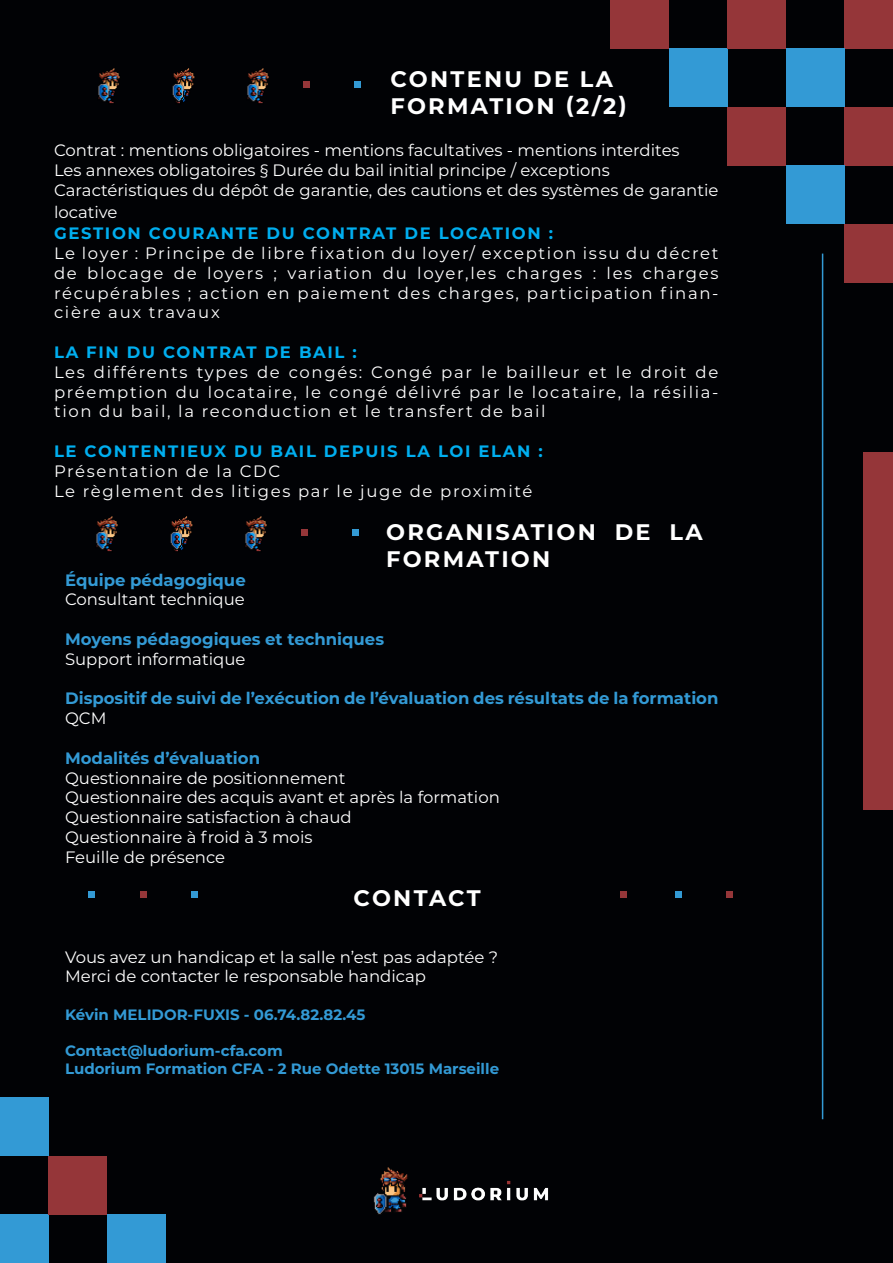
<style>
.page{position:relative;width:893px;height:1263px;background:#010205}
.page>*{position:absolute;margin:0;border:0;box-sizing:border-box;transform-origin:0 0}
.t1{font:700 22.5px/27px "Montserrat";letter-spacing:.1em;color:#fff}
.t2{font:16.5px/19.8px "Montserrat";color:#fff;text-align:justify}
.t3{font:700 16.5px "Montserrat";color:#339ad5}
.t4{font:700 16.5px "Montserrat";letter-spacing:.1em;color:#00aeef}
.t5{font:16.5px "Montserrat";letter-spacing:.1em;color:#fff}
.t6{font:700 15px "Montserrat";color:#339ad5}
</style>
<div class="page">
<div style="left:727px;top:107px;width:59px;height:59px;background:#953639"></div>
<div style="left:845px;top:107px;width:48px;height:59px;background:#953639"></div>
<div style="left:845px;top:0;width:48px;height:48px;background:#953639"></div>
<div style="left:845px;top:224px;width:48px;height:59px;background:#953639"></div>
<div style="left:669px;top:48px;width:58px;height:59px;background:#339ad5"></div>
<div style="left:786px;top:48px;width:59px;height:59px;background:#339ad5"></div>
<div style="left:786px;top:166px;width:59px;height:58px;background:#339ad5"></div>
<div style="left:610px;top:0;width:59px;height:48px;background:#953639"></div>
<div style="left:727px;top:0;width:59px;height:48px;background:#953639"></div>
<div style="left:354px;top:81px;width:7px;height:6px;background:#339ad5"></div>
<div style="left:352px;top:529px;width:7px;height:7px;background:#339ad5"></div>
<div style="left:303px;top:81px;width:7px;height:6px;background:#953639"></div>
<div style="left:301px;top:529px;width:7px;height:7px;background:#953639"></div>
<img style="left:172px;top:68px;width:23px;height:36px">
<img style="left:170px;top:516px;width:23px;height:36px">
<img style="left:247px;top:68px;width:22px;height:36px">
<img style="left:245px;top:516px;width:22px;height:36px">
<img style="left:98px;top:68px;width:22px;height:36px">
<img style="left:96px;top:516px;width:22px;height:36px">
<div style="left:864px;top:453px;width:29px;height:357px;background:#953639"></div>
<hr style="left:822px;top:254px;width:1px;height:865px;background:#339ad5">
<div style="left:191px;top:891px;width:6px;height:7px;background:#339ad5"></div>
<div style="left:726px;top:891px;width:6px;height:7px;background:#953639"></div>
<div style="left:89px;top:891px;width:6px;height:7px;background:#339ad5"></div>
<div style="left:620px;top:891px;width:7px;height:7px;background:#953639"></div>
<div style="left:140px;top:891px;width:6px;height:7px;background:#953639"></div>
<div style="left:675px;top:891px;width:6px;height:7px;background:#339ad5"></div>
<img style="left:373px;top:1167px;width:176px;height:48px">
<div style="left:0;top:1097px;width:48px;height:59px;background:#339ad5"></div>
<div style="left:0;top:1215px;width:48px;height:48px;background:#339ad5"></div>
<div style="left:48px;top:1156px;width:59px;height:59px;background:#953639"></div>
<div style="left:107px;top:1215px;width:59px;height:48px;background:#339ad5"></div>
<p class="t1" style="left:391px;top:64px;width:238px">CONTENU DE LA<br>FORMATION (2/2)</p>
<p class="t2" style="left:54px;top:140px;width:627px">Contrat : mentions obligatoires - mentions facultatives - mentions interdites</p>
<p class="t2" style="left:54px;top:160px;width:557px">Les annexes obligatoires § Durée du bail initial principe / exceptions</p>
<p class="t2" style="left:54px;top:179px;width:666px;line-height:21.6px">Caractéristiques du dépôt de garantie, des cautions et des systèmes de garantie locative</p>
<p class="t4" style="left:54px;top:221px;width:501px">GESTION COURANTE DU CONTRAT DE LOCATION :</p>
<p class="t2" style="left:54px;top:243px;width:666px">Le loyer : Principe de libre fixation du loyer/ exception issu du décret de blocage de loyers ; variation du loyer,les charges : les charges récupérables ; action en paiement des charges, participation finan&shy;cière aux travaux</p>
<p class="t4" style="left:54px;top:340px;width:304px">LA FIN DU CONTRAT DE BAIL :</p>
<p class="t2" style="left:54px;top:361px;width:666px">Les différents types de congés: Congé par le bailleur et le droit de préemption du locataire, le congé délivré par le locataire, la résilia&shy;tion du bail, la reconduction et le transfert de bail</p>
<p class="t4" style="left:54px;top:439px;width:490px">LE CONTENTIEUX DU BAIL DEPUIS LA LOI ELAN :</p>
<p class="t5" style="left:54px;top:460px;width:228px">Présentation de la CDC</p>
<p class="t5" style="left:54px;top:479px;width:480px">Le règlement des litiges par le juge de proximité</p>
<p class="t1" style="left:386px;top:517px;width:318px">ORGANISATION DE LA<br>FORMATION</p>
<p class="t3" style="left:65px;top:568px;width:182px">Équipe pédagogique</p>
<p class="t2" style="left:65px;top:589px;width:181px">Consultant technique</p>
<p class="t3" style="left:65px;top:627px;width:321px">Moyens pédagogiques et techniques</p>
<p class="t2" style="left:65px;top:648px;width:182px">Support informatique</p>
<p class="t3" style="left:65px;top:687px;width:655px">Dispositif de suivi de l’exécution de l’évaluation des résultats de la formation</p>
<p class="t2" style="left:65px;top:708px;width:43px">QCM</p>
<p class="t3" style="left:65px;top:746px;width:197px">Modalités d’évaluation</p>
<p class="t2" style="left:65px;top:767px;width:282px">Questionnaire de positionnement</p>
<p class="t2" style="left:65px;top:787px;width:436px">Questionnaire des acquis avant et après la formation</p>
<p class="t2" style="left:65px;top:807px;width:288px">Questionnaire satisfaction à chaud</p>
<p class="t2" style="left:65px;top:827px;width:249px">Questionnaire à froid à 3 mois</p>
<p class="t2" style="left:65px;top:846px;width:162px">Feuille de présence</p>
<p class="t1" style="left:354px;top:883px;width:129px">CONTACT</p>
<p class="t2" style="left:65px;top:946px;width:434px">Vous avez un handicap et la salle n’est pas adaptée ?</p>
<p class="t2" style="left:65px;top:966px;width:362px">Merci de contacter le responsable handicap</p>
<p class="t6" style="left:65px;top:1004px;width:302px">Kévin MELIDOR-FUXIS - 06.74.82.82.45</p>
<p class="t6" style="left:65px;top:1040px;width:219px">Contact@ludorium-cfa.com</p>
<p class="t6" style="left:65px;top:1058px;width:436px">Ludorium Formation CFA - 2 Rue Odette 13015 Marseille</p>
</div>
